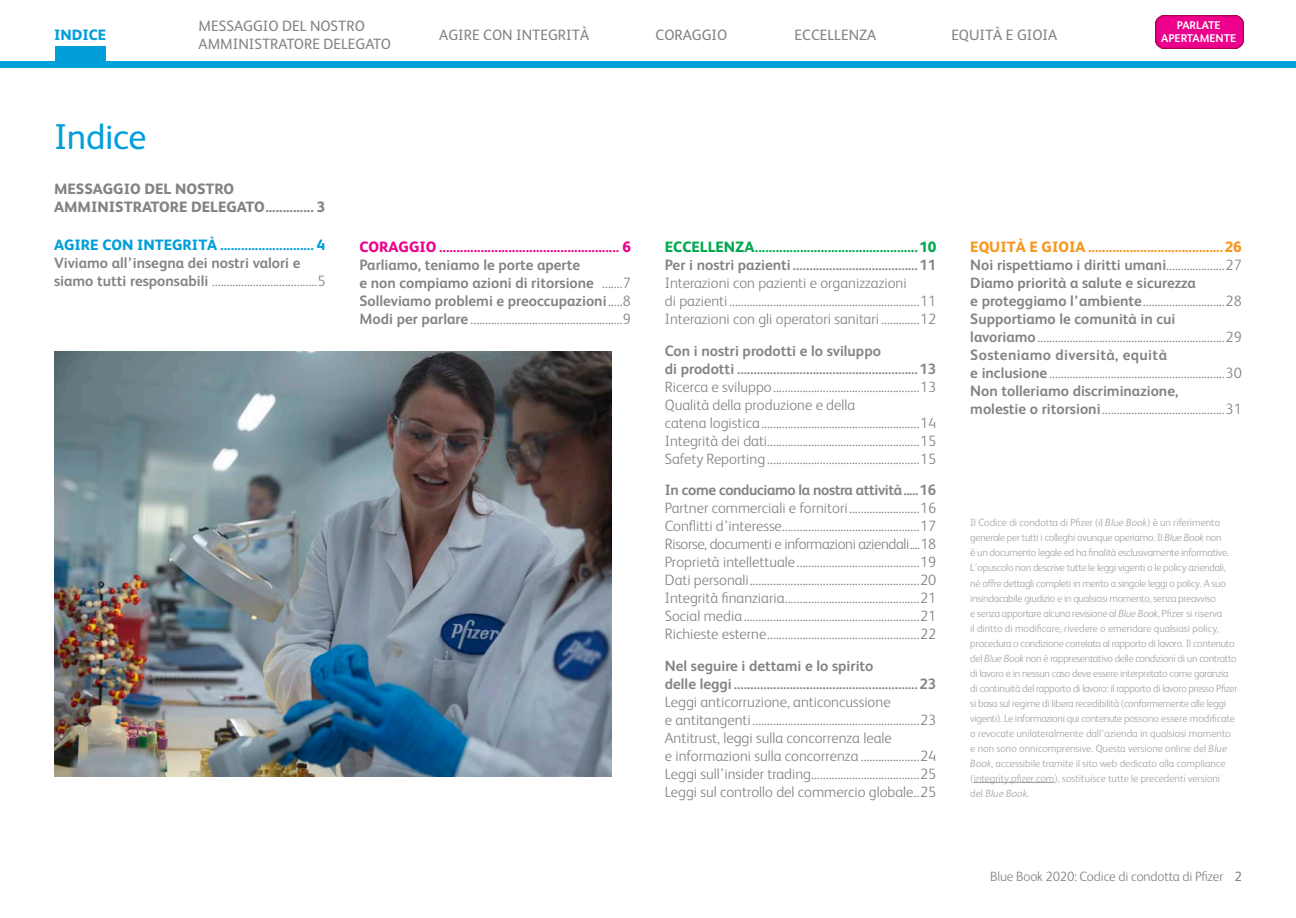
<style>
.page{position:relative;width:1296px;height:918px;background:#fff}
.page>*{position:absolute;margin:0;border:0;box-sizing:border-box;transform-origin:0 0}
.NEW_BLUE_HEAD{font:36px "FS Albert";letter-spacing:-.01em;color:#009fda}
.TOC_body{font:300 15px/18px "FS Albert";color:#828386}
.TOC_body-2{font:700 15px/18px "FS Albert";color:#828386}
.TOC_body_last{font:300 15px "FS Albert";color:#828386}
.Nav{font:15px/18px "FS Albert";color:#828386}
.TOC_SUBHEAD{font:800 15px "FS Albert";color:#ed028c}
.TOC_SUBHEAD-2{font:800 15px "FS Albert";color:#00a94e}
.TOC_SUBHEAD-3{font:800 15px/18px "FS Albert";color:#828386}
.TOC_SUBHEAD-4{font:800 15px "FS Albert";color:#f7971d}
.TOC_SUBHEAD-5{font:800 15px "FS Albert";color:#009fda}
.TOC_body-3{font:300 15px "FS Albert";letter-spacing:-.025em;color:#828386}
.TOC_body-4{font:700 15px "FS Albert";letter-spacing:-.025em;color:#828386}
.Nav-2{font:700 15px/22.5px "FS Albert";color:#fff}
.Nav-3{font:800 15px "FS Albert";color:#009fda}
.t1{font:300 13.5px "FS Albert";letter-spacing:-.01em;color:#828386}
.Nav-4{font:700 11.25px "FS Albert";color:#fff}
.Body_in_Gray_Section{font:300 10.5px/15px "FS Albert";letter-spacing:-.025em;color:#a1a2a4}
.s1{font-weight:300}
.s2{font-weight:700}
.s3{font-style:italic}
.s4{font-weight:400}
</style>
<div class="page">
<div style="left:55px;top:46px;width:51px;height:22px;background:#009fda"></div>
<div style="left:0;top:61px;width:1296px;height:7px;background:#009fda"></div>
<hr style="left:974px;top:782px;width:80px;height:1px;background:#a1a2a4">
<img style="left:54px;top:351px;width:557px;height:425px">
<img style="left:1156px;top:15px;width:87px;height:34px">
<p class="Nav-2" style="left:1157px;top:9px;width:86px">PARLATE AP-<br>ERTAMENTE</p>
<p class="Nav" style="left:199px;top:16px;width:194px">MESSAGGIO DEL NOSTRO<br>AMMINISTRATORE DELEGATO</p>
<p class="Nav" style="left:656px;top:25px;width:73px">CORAGGIO</p>
<p class="Nav" style="left:795px;top:25px;width:83px">ECCELLENZA</p>
<p class="Nav" style="left:951px;top:25px;width:107px">EQUITÀ E GIOIA</p>
<p class="Nav-4" style="left:1177px;top:17px;width:45px">PARLATE</p>
<p class="Nav" style="left:439px;top:25px;width:151px">AGIRE CON INTEGRITÀ</p>
<p class="Nav-3" style="left:54px;top:23px;width:54px">INDICE</p>
<p class="Nav-4" style="left:1161px;top:31px;width:77px">APERTAMENTE</p>
<p class="NEW_BLUE_HEAD" style="left:54px;top:113px;width:94px">Indice</p>
<p class="TOC_SUBHEAD-3" style="left:54px;top:179px;width:273px">MESSAGGIO DEL NOSTRO<br>AMMINISTRATORE DELEGATO.............. 3</p>
<p class="TOC_SUBHEAD-5" style="left:54px;top:234px;width:273px">AGIRE CON INTEGRITÀ ........................... 4</p>
<p class="TOC_body-2" style="left:54px;top:253px;width:273px">Viviamo all’insegna dei nostri valori e siamo tutti responsabili <span class="s1">....................................5</span></p>
<p class="TOC_SUBHEAD" style="left:359px;top:236px;width:273px">CORAGGIO .................................................... 6</p>
<p class="TOC_body-2" style="left:359px;top:256px;width:273px">Parliamo, teniamo le porte aperte<br>e non compiamo azioni di ritorsione <span class="s1">.......7</span></p>
<p class="TOC_body-2" style="left:359px;top:292px;width:273px">Solleviamo problemi e preoccupazioni<span class="s1">.....8</span></p>
<p class="TOC_body_last" style="left:359px;top:309px;width:273px"><span class="s2">Modi per parlare</span> ....................................................9</p>
<p class="TOC_SUBHEAD-2" style="left:665px;top:236px;width:273px">ECCELLENZA...............................................10</p>
<p class="TOC_body-2" style="left:665px;top:256px;width:273px">Per i nostri pazienti ......................................11</p>
<p class="TOC_body" style="left:665px;top:273px;width:273px">Interazioni con pazienti e organizzazioni<br>di pazienti .................................................................11</p>
<p class="TOC_body_last" style="left:665px;top:309px;width:273px">Interazioni con gli operatori sanitari .............12</p>
<p class="TOC_body-2" style="left:665px;top:341px;width:273px">Con i nostri prodotti e lo sviluppo<br>di prodotti .......................................................13</p>
<p class="TOC_body" style="left:665px;top:377px;width:273px">Ricerca e sviluppo..................................................13</p>
<p class="TOC_body" style="left:665px;top:395px;width:273px">Qualità della produzione e della<br>catena logistica......................................................14</p>
<p class="TOC_body_last" style="left:665px;top:431px;width:273px">Integrità dei dati....................................................15</p>
<p class="TOC_body" style="left:665px;top:449px;width:273px">Safety Reporting....................................................15</p>
<p class="TOC_body-4" style="left:665px;top:480px;width:273px">In come conduciamo la nostra attività.....16</p>
<p class="TOC_body" style="left:665px;top:498px;width:273px">Partner commerciali e fornitori........................16</p>
<p class="TOC_body" style="left:665px;top:516px;width:273px">Conflitti d’interesse...............................................17</p>
<p class="TOC_body-3" style="left:665px;top:534px;width:273px">Risorse, documenti e informazioni aziendali....18</p>
<p class="TOC_body" style="left:665px;top:552px;width:273px">Proprietà intellettuale..........................................19</p>
<p class="TOC_body" style="left:665px;top:570px;width:273px">Dati personali..........................................................20</p>
<p class="TOC_body" style="left:665px;top:588px;width:273px">Integrità finanziaria..............................................21</p>
<p class="TOC_body" style="left:665px;top:606px;width:273px">Social media............................................................21</p>
<p class="TOC_body_last" style="left:665px;top:624px;width:273px">Richieste esterne....................................................22</p>
<p class="TOC_body-2" style="left:665px;top:656px;width:273px">Nel seguire i dettami e lo spirito<br>delle leggi ........................................................23</p>
<p class="TOC_body" style="left:665px;top:692px;width:273px">Leggi anticorruzione, anticoncussione<br>e antitangenti .........................................................23</p>
<p class="TOC_body" style="left:665px;top:728px;width:273px">Antitrust, leggi sulla concorrenza leale<br>e informazioni sulla concorrenza ....................24</p>
<p class="TOC_body" style="left:665px;top:764px;width:273px">Leggi sull’insider trading.....................................25</p>
<p class="TOC_body_last" style="left:665px;top:782px;width:273px">Leggi sul controllo del commercio globale..25</p>
<p class="TOC_SUBHEAD-4" style="left:970px;top:236px;width:273px">EQUITÀ E GIOIA .......................................26</p>
<p class="TOC_body-2" style="left:970px;top:256px;width:273px">Noi rispettiamo i diritti umani<span class="s1">....................27</span></p>
<p class="TOC_body-2" style="left:970px;top:274px;width:273px">Diamo priorità a salute e sicurezza<br>e proteggiamo l’ambiente<span class="s1">............................28</span></p>
<p class="TOC_body" style="left:970px;top:309px;width:273px"><span class="s2">Supportiamo le comunità in cui lavoriamo</span>................................................................29</p>
<p class="TOC_body" style="left:970px;top:345px;width:273px"><span class="s2">Sosteniamo diversità, equità<br>e inclusione</span> ............................................................30</p>
<p class="TOC_body-2" style="left:970px;top:382px;width:273px">Non tolleriamo discriminazione,<br>molestie o ritorsioni<span class="s1">..........................................31</span></p>
<p class="Body_in_Gray_Section" style="left:970px;top:515px;width:269px">Il Codice di condotta di Pfizer (il <span class="s3">Blue Book</span>) è un riferimento generale per tutti i colleghi ovunque operiamo. Il <span class="s3">Blue Book</span> non<br>è un documento legale ed ha finalità esclusivamente informative.<br>L’opuscolo non descrive tutte le leggi vigenti o le policy aziendali, né offre dettagli completi in merito a singole leggi o policy. A suo insindacabile giudizio e in qualsiasi momento, senza preavviso<br>e senza apportare alcuna revisione al <span class="s3">Blue Book,</span> Pfizer si riserva<br>il diritto di modificare, rivedere o emendare qualsiasi policy, procedura o condizione correlata al rapporto di lavoro. Il contenuto del <span class="s3">Blue Book</span> non è rappresentativo delle condizioni di un contratto di lavoro e in nessun caso deve essere interpretato come garanzia di continuità del rapporto di lavoro: il rapporto di lavoro presso Pfizer si basa sul regime di libera recedibilità (conformemente alle leggi vigenti). Le informazioni qui contenute possono essere modificate o revocate unilateralmente dall’azienda in qualsiasi momento e non sono onnicomprensive. Questa versione online del <span class="s3">Blue Book</span>, accessibile tramite il sito web dedicato alla compliance (integrity.pfizer.com), sostituisce tutte le precedenti versioni<br>del <span class="s3">Blue Book</span>.</p>
<p class="t1" style="left:990px;top:868px;width:253px">Blue Book 2020: Codice di condotta di Pfizer <span class="s4">2</span></p>
</div>
